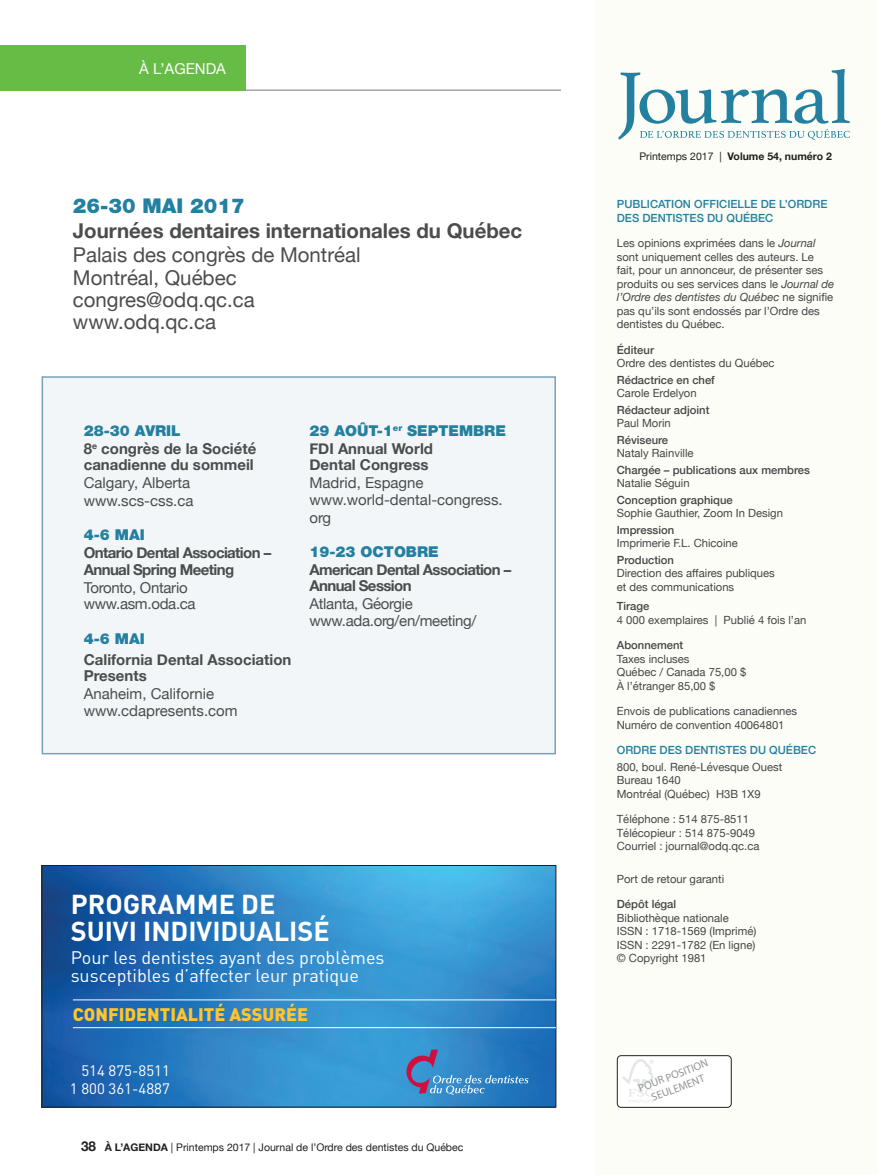
<style>
.page{position:relative;width:878px;height:1175px;background:#fff}
.page>*{position:absolute;margin:0;border:0;box-sizing:border-box;transform-origin:0 0}
.t1{font:700 27px/27px "DIN";color:#fff}
.t2{font:20.4px/22.5px "Helvetica Neue";color:#4b4c4d}
.t3{font:700 20.4px "Helvetica Neue";color:#4b4c4d}
.t4{font:900 20.4px "Helvetica Neue";color:#2480a0}
.t5{font:18px/18px "DIN";color:#fff}
.t6{font:900 18px "DIN";color:#fec52e}
.t7{font:15px/16.5px "Helvetica Neue";color:#4b4c4d}
.t8{font:700 15px/18px "Helvetica Neue";color:#4b4c4d}
.t9{font:700 15px/16.5px "Helvetica Neue";letter-spacing:-.04em;color:#4b4c4d}
.t10{font:15px/16.5px "Helvetica Neue";letter-spacing:-.02em;color:#4b4c4d}
.t11{font:900 15px/18px "Helvetica Neue";color:#2480a0}
.t12{font:15px/18px "DIN";color:#fff;text-align:right}
.t13{font:15px "Helvetica Neue";color:#fff}
.t14{font:11.25px/13.5px "Helvetica Neue";color:#454647}
.t15{font:500 11.25px "Helvetica Neue";color:#454647}
.t16{font:500 11.25px/13.5px "Helvetica Neue";color:#2480a0}
.t17{font:11.1px/13.2px "Myriad Pro";color:#919396;text-align:center}
.t18{font:10.5px "Helvetica Neue";color:#231f20}
.t19{font:700 10.5px "Helvetica Neue";color:#231f20}
.s1{font-weight:900;color:#2480a0}
.s2{font-weight:700;color:#4b4c4d}
.s3{font-weight:700;font-size:13.5px}
.s4{font-weight:700}
.s5{font-weight:400}
.s6{font-style:italic}
</style>
<div class="page">
<div style="left:42px;top:376px;width:514px;height:378px;background:#f3f6f8;border:2px solid #78a1ba"></div>
<div style="left:595px;top:0;width:283px;height:1174px;background:#fbfdf6"></div>
<svg style="left:618px;top:69px;width:231px;height:71px"></svg>
<hr style="left:240px;top:90px;width:321px;height:1px;background:#76787b">
<div style="left:0;top:45px;width:246px;height:45px;background:#66bc45"></div>
<div style="left:617px;top:1055px;width:114px;height:52px;background:#fff;border-radius:4px"></div>
<div style="left:617px;top:1055px;width:114px;height:52px;border:1px solid #231f20;border-radius:4px"></div>
<svg style="left:622px;top:1059px;width:31px;height:44px"></svg>
<img style="left:44px;top:867px;width:510px;height:238px">
<div style="left:42px;top:865px;width:514px;height:242px;border:1px solid #231f20"></div>
<hr style="left:73px;top:999px;width:483px;height:1px;background:#fff">
<hr style="left:73px;top:1027px;width:483px;height:1px;background:#fff">
<svg style="left:406px;top:1049px;width:122px;height:46px"></svg>
<h3 class="t13" style="left:139px;top:58px;width:88px">À L’AGENDA</h3>
<h2 class="t4" style="left:73px;top:194px;width:173px">26-30 MAI 2017</h2>
<h2 class="t3" style="left:73px;top:214px;width:451px">Journées dentaires internationales du Québec</h2>
<h2 class="t2" style="left:73px;top:245px;width:289px">Palais des congrès de Montréal<br>Montréal, Québec congres@odq.qc.ca www.odq.qc.ca</h2>
<h3 class="t8" style="left:84px;top:422px;width:174px"><span class="s1">28-30 AVRIL<br></span>8<sup>e</sup> congrès de la Société</h3>
<h3 class="t8" style="left:84px;top:456px;width:171px">canadienne du sommeil</h3>
<h3 class="t7" style="left:84px;top:475px;width:111px;line-height:18px">Calgary, Alberta www.scs-css.ca</h3>
<h3 class="t11" style="left:84px;top:526px;width:63px">4-6 MAI</h3>
<h3 class="t9" style="left:84px;top:545px;width:189px">Ontario Dental Association –<br>Annual Spring Meeting</h3>
<h3 class="t10" style="left:84px;top:580px;width:113px">Toronto, Ontario www.asm.oda.ca</h3>
<h3 class="t11" style="left:84px;top:629px;width:63px">4-6 MAI</h3>
<h3 class="t8" style="left:84px;top:651px;width:209px;line-height:16.5px">California Dental Association<br>Presents</h3>
<h3 class="t7" style="left:84px;top:686px;width:155px">Anaheim, Californie www.cdapresents.com</h3>
<h3 class="t11" style="left:309px;top:421px;width:198px">29 AOÛT-1<sup>er</sup> SEPTEMBRE<br><span class="s2">FDI Annual World</span></h3>
<h3 class="t8" style="left:309px;top:456px;width:121px">Dental Congress</h3>
<h3 class="t7" style="left:309px;top:475px;width:195px">Madrid, Espagne www.world-dental-congress.</h3>
<h3 class="t7" style="left:309px;top:510px;width:23px">org</h3>
<h3 class="t11" style="left:309px;top:542px;width:131px">19-23 OCTOBRE</h3>
<h3 class="t9" style="left:309px;top:562px;width:203px">American Dental Association –<br>Annual Session</h3>
<h3 class="t10" style="left:309px;top:596px;width:169px">Atlanta, Géorgie www.ada.org/en/meeting/</h3>
<h1 class="t1" style="left:71px;top:889px;width:260px">PROGRAMME DE<br>SUIVI INDIVIDUALISÉ</h1>
<h3 class="t5" style="left:71px;top:948px;width:315px">Pour les dentistes ayant des problèmes susceptibles d’affecter leur pratique</h3>
<h3 class="t6" style="left:73px;top:1002px;width:236px">CONFIDENTIALITÉ ASSURÉE</h3>
<h3 class="t12" style="left:70px;top:1061px;width:101px">514 875-8511<br>1 800 361-4887</h3>
<p class="t18" style="left:81px;top:1139px;width:384px"><span class="s3">38</span> <span class="s4">À L’AGENDA</span> | Printemps 2017 | Journal de l’Ordre des dentistes du Québec</p>
<p class="t19" style="left:639px;top:148px;width:194px"><span class="s5">Printemps 2017 |</span> Volume 54, numéro 2</p>
<p class="t16" style="left:616px;top:196px;width:212px">PUBLICATION OFFICIELLE DE L’ORDRE<br>DES DENTISTES DU QUÉBEC</p>
<p class="t14" style="left:616px;top:237px;width:219px">Les opinions exprimées dans le <span class="s6">Journal </span>sont uniquement celles des auteurs. Le fait, pour un annonceur, de présenter ses produits ou ses services dans le <span class="s6">Journal de l’Ordre des dentistes du Québec</span> ne signifie pas qu’ils sont endossés par l’Ordre des dentistes du Québec.</p>
<p class="t15" style="left:616px;top:340px;width:39px">Éditeur</p>
<p class="t14" style="left:616px;top:357px;width:159px">Ordre des dentistes du Québec</p>
<p class="t15" style="left:616px;top:370px;width:99px">Rédactrice en chef</p>
<p class="t14" style="left:616px;top:387px;width:81px">Carole Erdelyon</p>
<p class="t15" style="left:616px;top:400px;width:94px">Rédacteur adjoint</p>
<p class="t14" style="left:616px;top:417px;width:55px">Paul Morin</p>
<p class="t15" style="left:616px;top:430px;width:53px">Réviseure</p>
<p class="t14" style="left:616px;top:447px;width:78px">Nataly Rainville</p>
<p class="t15" style="left:616px;top:460px;width:194px">Chargée – publications aux membres</p>
<p class="t14" style="left:616px;top:477px;width:74px">Natalie Séguin</p>
<p class="t15" style="left:616px;top:490px;width:117px">Conception graphique</p>
<p class="t14" style="left:616px;top:507px;width:168px">Sophie Gauthier, Zoom In Design</p>
<p class="t15" style="left:616px;top:520px;width:59px">Impression</p>
<p class="t14" style="left:616px;top:537px;width:122px">Imprimerie F.L. Chicoine</p>
<p class="t15" style="left:616px;top:550px;width:59px">Production</p>
<p class="t14" style="left:616px;top:567px;width:159px">Direction des affaires publiques et des communications</p>
<p class="t15" style="left:616px;top:597px;width:34px">Tirage</p>
<p class="t14" style="left:616px;top:613px;width:191px">4 000 exemplaires | Publié 4 fois l’an</p>
<p class="t15" style="left:616px;top:636px;width:68px">Abonnement</p>
<p class="t14" style="left:616px;top:652px;width:131px">Taxes incluses<br>Québec / Canada 75,00 $<br>À l’étranger 85,00 $</p>
<p class="t14" style="left:616px;top:705px;width:182px">Envois de publications canadiennes<br>Numéro de convention 40064801</p>
<p class="t16" style="left:616px;top:742px;width:201px">ORDRE DES DENTISTES DU QUÉBEC</p>
<p class="t14" style="left:616px;top:760px;width:167px">800, boul. René-Lévesque Ouest<br>Bureau 1640<br>Montréal (Québec) H3B 1X9</p>
<p class="t14" style="left:616px;top:813px;width:144px">Téléphone : 514 875-8511<br>Télécopieur : 514 875-9049<br>Courriel : journal@odq.qc.ca</p>
<p class="t14" style="left:616px;top:872px;width:109px">Port de retour garanti</p>
<p class="t15" style="left:616px;top:895px;width:61px">Dépôt légal</p>
<p class="t14" style="left:616px;top:911px;width:141px">Bibliothèque nationale<br>ISSN : 1718-1569 (Imprimé)<br>ISSN : 2291-1782 (En ligne) © Copyright 1981</p>
<p class="t17" style="left:636px;top:1082px;width:75px;rotate:-21deg">POUR POSITION<br>SEULEMENT</p>
</div>
